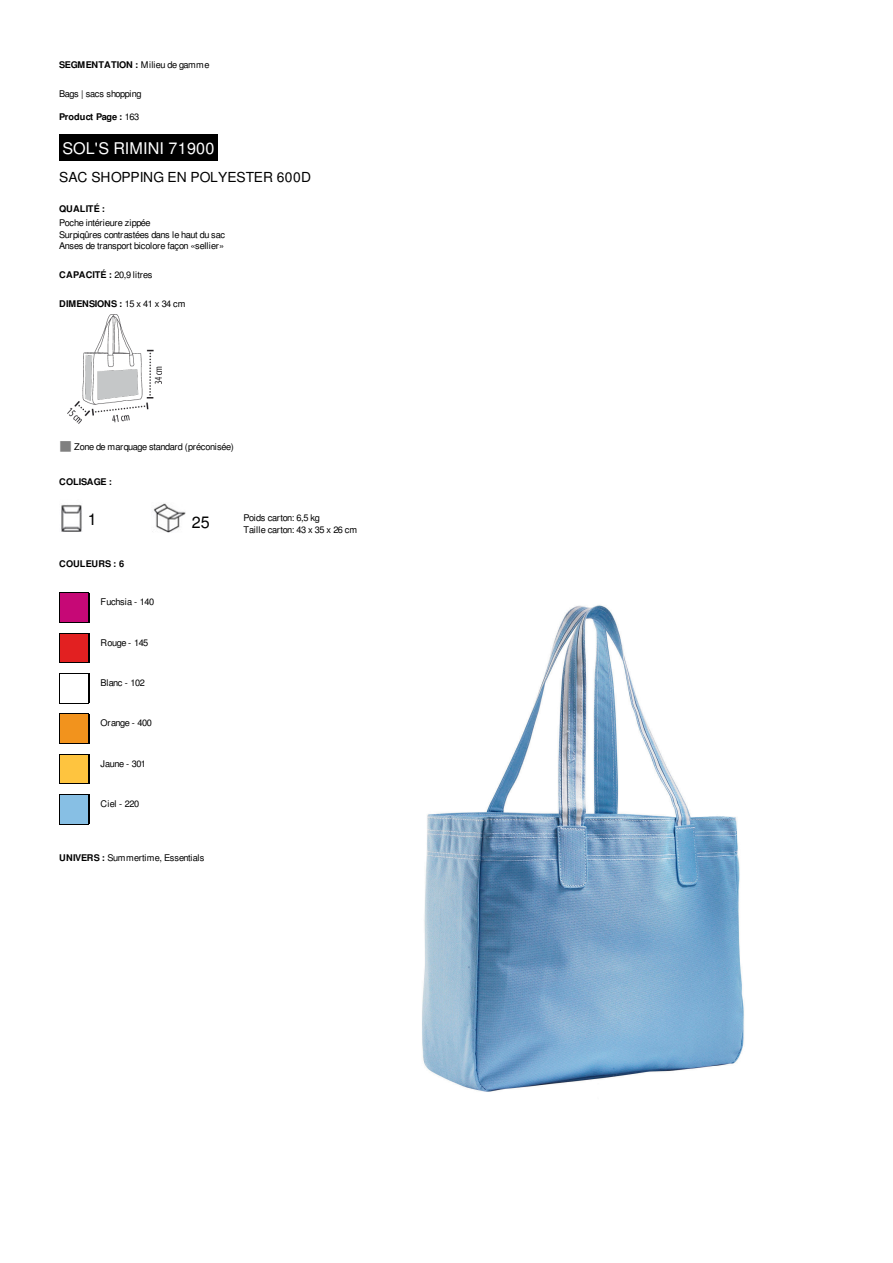
<style>
.page{position:relative;width:893px;height:1263px;background:#fff}
.page>*{position:absolute;margin:0;border:0;box-sizing:border-box;transform-origin:0 0}
.t1{font:16.2px "Nimbus San L";letter-spacing:.01em;color:#fff}
.t2{font:16.2px "Nimbus San L";color:#000}
.t3{font:13.8px "Nimbus San L";color:#000}
.t4{font:9.15px/13.8px "Nimbus San L";letter-spacing:-.055em;color:#000}
.t5{font:700 9.15px "Nimbus San L";letter-spacing:-.015em;color:#000}
.t6{font:9.15px/11.6px "Nimbus San L";letter-spacing:-.03em;color:#000}
.t7{font:9.15px "Nimbus San L";letter-spacing:-.015em;color:#000}
.t8{font:9.15px "Nimbus San L";color:#000}
.t9{font:700 9.15px "Nimbus San L";letter-spacing:.03em;color:#000}
.s1{font-weight:400}
.s2{font-weight:700}
.s3{font-family:"DejaVu Sans";font-size:13.8px;color:#808080}
</style>
<div class="page">
<hr style="left:59px;top:593px;width:30px;height:1px;background:#000">
<hr style="left:59px;top:621px;width:30px;height:2px;background:#000">
<hr style="left:59px;top:593px;width:1px;height:30px;background:#000">
<hr style="left:88px;top:593px;width:1px;height:30px;background:#000">
<img style="left:60px;top:594px;width:28px;height:27px">
<hr style="left:59px;top:633px;width:30px;height:1px;background:#000">
<hr style="left:59px;top:662px;width:30px;height:1px;background:#000">
<hr style="left:59px;top:633px;width:1px;height:30px;background:#000">
<hr style="left:88px;top:633px;width:1px;height:30px;background:#000">
<img style="left:60px;top:634px;width:28px;height:28px">
<hr style="left:59px;top:673px;width:30px;height:1px;background:#000">
<hr style="left:59px;top:702px;width:30px;height:1px;background:#000">
<hr style="left:59px;top:673px;width:1px;height:30px;background:#000">
<hr style="left:88px;top:673px;width:1px;height:30px;background:#000">
<hr style="left:59px;top:714px;width:30px;height:1px;background:#000">
<hr style="left:59px;top:742px;width:30px;height:1px;background:#000">
<svg style="left:59px;top:715px;width:1px;height:27px"></svg>
<svg style="left:88px;top:715px;width:1px;height:27px"></svg>
<img style="left:60px;top:715px;width:28px;height:27px">
<hr style="left:59px;top:754px;width:30px;height:1px;background:#000">
<hr style="left:59px;top:783px;width:30px;height:1px;background:#000">
<hr style="left:59px;top:754px;width:1px;height:30px;background:#000">
<hr style="left:88px;top:754px;width:1px;height:30px;background:#000">
<img style="left:60px;top:755px;width:28px;height:28px">
<hr style="left:59px;top:794px;width:30px;height:1px;background:#000">
<hr style="left:59px;top:823px;width:30px;height:1px;background:#000">
<hr style="left:59px;top:794px;width:1px;height:30px;background:#000">
<hr style="left:88px;top:794px;width:1px;height:30px;background:#000">
<div style="left:59px;top:134px;width:159px;height:27px;background:#000"></div>
<img style="left:67px;top:315px;width:95px;height:109px">
<img style="left:61px;top:504px;width:21px;height:28px">
<img style="left:152px;top:503px;width:34px;height:30px">
<img style="left:422px;top:605px;width:322px;height:487px">
<p class="t5" style="left:59px;top:60px;width:152px">SEGMENTATION : <span class="s1">Milieu de gamme</span></p>
<p class="t4" style="left:59px;top:88px;width:84px">Bags | sacs shopping</p>
<p class="t5" style="left:59px;top:112px;width:82px">Product Page : <span class="s1">163</span></p>
<p class="t1" style="left:63px;top:142px;width:153px">SOL'S RIMINI 71900</p>
<p class="t3" style="left:59px;top:172px;width:253px">SAC SHOPPING EN POLYESTER 600D</p>
<p class="t4" style="left:59px;top:203px;width:93px"><span class="s2">QUALITÉ :<br></span>Poche intérieure zippée</p>
<p class="t4" style="left:59px;top:230px;width:167px;line-height:11.6px">Surpiqûres contrastées dans le haut du sac<br>Anses de transport bicolore façon «sellier»</p>
<p class="t8" style="left:59px;top:271px;width:95px"><span class="s2">CAPACITÉ :</span> 20,9 litres</p>
<p class="t5" style="left:59px;top:298px;width:128px">DIMENSIONS : <span class="s1">15 x 41 x 34 cm</span></p>
<p class="t4" style="left:59px;top:440px;width:176px"><span class="s3">■</span> Zone de marquage standard (préconisée)</p>
<p class="t5" style="left:59px;top:477px;width:54px">COLISAGE :</p>
<p class="t2" style="left:88px;top:513px;width:10px">1</p>
<p class="t2" style="left:192px;top:516px;width:20px">25</p>
<p class="t6" style="left:243px;top:513px;width:115px">Poids carton: 6,5 kg<br>Taille carton: 43 x 35 x 26 cm</p>
<p class="t9" style="left:59px;top:559px;width:67px">COULEURS : 6</p>
<p class="t6" style="left:101px;top:597px;width:55px">Fuchsia - 140</p>
<p class="t4" style="left:101px;top:636px;width:49px">Rouge - 145</p>
<p class="t4" style="left:101px;top:677px;width:46px">Blanc - 102</p>
<p class="t4" style="left:101px;top:717px;width:53px">Orange - 400</p>
<p class="t4" style="left:101px;top:757px;width:47px">Jaune - 301</p>
<p class="t4" style="left:101px;top:798px;width:40px">Ciel - 220</p>
<p class="t7" style="left:59px;top:854px;width:147px"><span class="s2">UNIVERS :</span> Summertime, Essentials</p>
</div>
